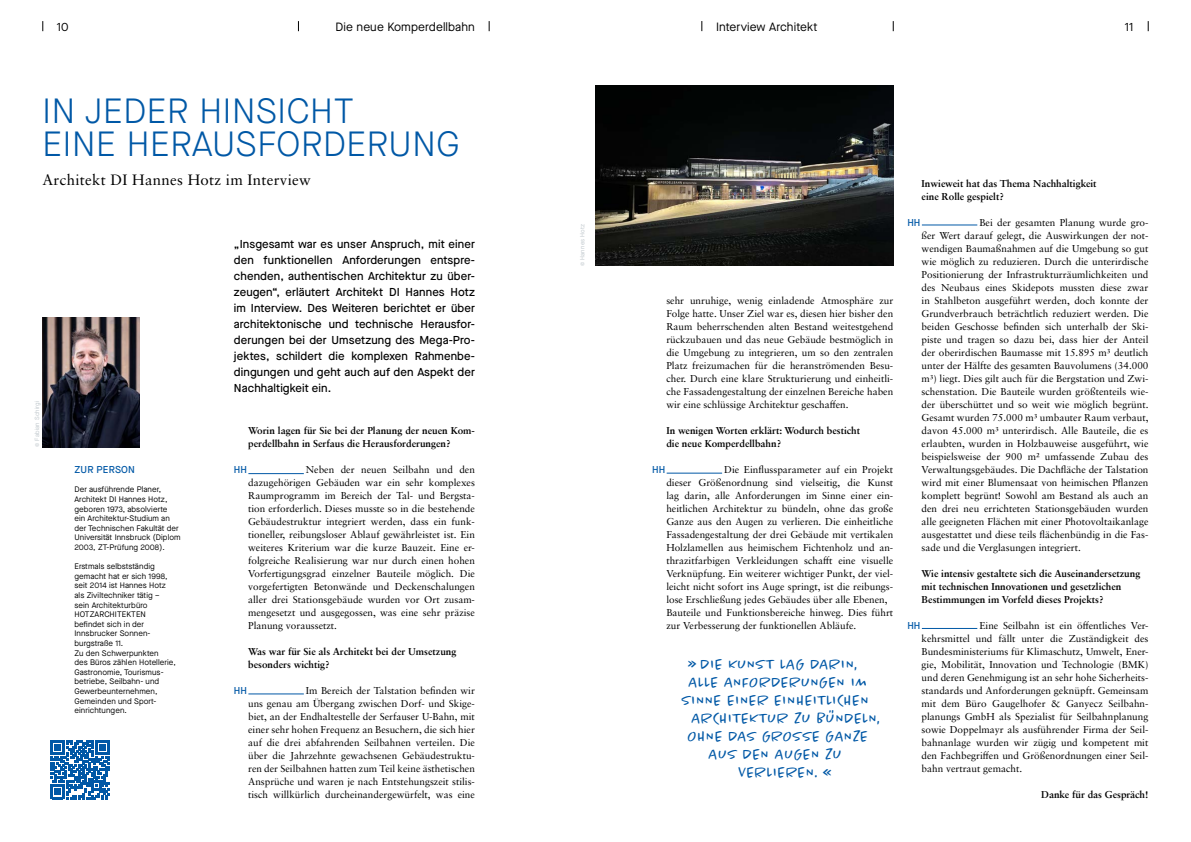
<style>
.page{position:relative;width:1191px;height:842px;background:#fff}
.page>*{position:absolute;margin:0;border:0;box-sizing:border-box;transform-origin:0 0}
.t1{font:300 35px/33px "Maison Neue";letter-spacing:.02em;color:#0058a6}
.t2{font:300 16px "Chantal";letter-spacing:.03em;color:#0058a6}
.t3{font:15px "Sabon LT Pro";letter-spacing:.02em;color:#000}
.t4{font:12px "Maison Neue";letter-spacing:.01em;color:#000}
.t5{font:500 11.5px/16px "Maison Neue";letter-spacing:.01em;color:#000;text-align:justify}
.t6{font:10px/13px "Sabon LT Pro";color:#000;text-align:justify}
.t7{font:700 10px/13px "Sabon LT Std";color:#000}
.t8{font:500 10px "Maison Neue";letter-spacing:.02em;color:#0058a6}
.t9{font:8px/9.6px "Maison Neue";letter-spacing:.01em;color:#000}
.t10{font:6px "Maison Neue";letter-spacing:.04em;color:#bdc5ca}
</style>
<div class="page">
<hr style="left:248px;top:473px;width:56px;height:1px;background:#0058a6">
<hr style="left:922px;top:628px;width:55px;height:1px;background:#0058a6">
<hr style="left:666px;top:473px;width:56px;height:1px;background:#0058a6">
<hr style="left:922px;top:225px;width:55px;height:1px;background:#0058a6">
<hr style="left:248px;top:694px;width:56px;height:1px;background:#0058a6">
<img style="left:595px;top:85px;width:299px;height:180px">
<img style="left:43px;top:317px;width:96px;height:130px">
<svg style="left:50px;top:740px;width:59px;height:59px"></svg>
<p class="t4" style="left:57px;top:19px;width:13px">10</p>
<p class="t4" style="left:336px;top:19px;width:141px">Die neue Komperdellbahn</p>
<p class="t4" style="left:716px;top:19px;width:103px">Interview Architekt</p>
<p class="t4" style="left:1124px;top:19px;width:10px">11</p>
<h1 class="t1" style="left:43px;top:94px;width:418px">IN JEDER HINSICHT<br>EINE HERAUSFORDERUNG</h1>
<h3 class="t3" style="left:43px;top:170px;width:270px">Architekt DI Hannes Hotz im Interview</h3>
<p class="t10" style="left:33px;top:447px;width:48px;rotate:-90deg">© Fabian Schirgi</p>
<p class="t8" style="left:74px;top:463px;width:62px">ZUR PERSON</p>
<p class="t9" style="left:74px;top:485px;width:108px">Der ausführende Planer,<br>Architekt DI Hannes Hotz, geboren 1973, absolvierte<br>ein Architektur-Studium an der Technischen Fakultät der<br>Universität Innsbruck (Diplom<br>2003, ZT-Prüfung 2008).</p>
<p class="t9" style="left:74px;top:562px;width:103px">Erstmals selbstständig gemacht hat er sich 1998, seit 2014 ist Hannes Hotz als Ziviltechniker tätig – sein Architekturbüro<br>HOTZARCHITEKTEN befindet sich in der<br>Innsbrucker Sonnen&shy;burgstraße 11.<br>Zu den Schwerpunkten<br>des Büros zählen Hotellerie,<br>Gastronomie, Tourismus&shy;betriebe, Seilbahn- und<br>Gewerbeunternehmen,<br>Gemeinden und Sport&shy;einrichtungen.</p>
<p class="t5" style="left:234px;top:236px;width:242px">„Insgesamt war es unser Anspruch, mit einer den funktionellen Anforderungen entspre&shy;chenden, authentischen Architektur zu über&shy;zeugen“, erläutert Architekt DI Hannes Hotz im Interview. Des Weiteren berichtet er über architektonische und technische Herausfor&shy;derungen bei der Umsetzung des Mega-Pro&shy;jektes, schildert die komplexen Rahmenbe&shy;dingungen und geht auch auf den Aspekt der Nachhaltigkeit ein.</p>
<p class="t7" style="left:248px;top:424px;width:228px">Worin lagen für Sie bei der Planung der neuen Kom&shy;perdellbahn in Serfaus die Herausforderungen?</p>
<p class="t6" style="left:248px;top:463px;width:228px;text-indent:58px">Neben der neuen Seilbahn und den dazugehörigen Gebäuden war ein sehr komplexes Raumprogramm im Bereich der Tal- und Bergsta&shy;tion erforderlich. Dieses musste so in die bestehende Gebäudestruktur integriert werden, dass ein funk&shy;tioneller, reibungsloser Ablauf gewährleistet ist. Ein weiteres Kriterium war die kurze Bauzeit. Eine er&shy;folgreiche Realisierung war nur durch einen hohen Vorfertigungsgrad einzelner Bauteile möglich. Die vorgefertigten Betonwände und Deckenschalungen aller drei Stationsgebäude wurden vor Ort zusam&shy;mengesetzt und ausgegossen, was eine sehr präzise Planung voraussetzt.</p>
<p class="t7" style="left:248px;top:645px;width:210px">Was war für Sie als Architekt bei der Umsetzung besonders wichtig?</p>
<p class="t6" style="left:248px;top:684px;width:228px;text-indent:58px">Im Bereich der Talstation befinden wir uns genau am Übergang zwischen Dorf- und Skige&shy;biet, an der Endhaltestelle der Serfauser U-Bahn, mit einer sehr hohen Frequenz an Besuchern, die sich hier auf die drei abfahrenden Seilbahnen verteilen. Die über die Jahrzehnte gewachsenen Gebäudestruktu&shy;ren der Seilbahnen hatten zum Teil keine ästhetischen Ansprüche und waren je nach Entstehungszeit stilis&shy;tisch willkürlich durcheinandergewürfelt, was eine</p>
<p class="t8" style="left:234px;top:463px;width:15px">HH</p>
<p class="t8" style="left:234px;top:684px;width:15px">HH</p>
<p class="t10" style="left:578px;top:266px;width:44px;rotate:-90deg">© Hannes Hotz</p>
<p class="t6" style="left:666px;top:294px;width:228px">sehr unruhige, wenig einladende Atmosphäre zur Folge hatte. Unser Ziel war es, diesen hier bisher den Raum beherrschenden alten Bestand weitestgehend rückzubauen und das neue Gebäude bestmöglich in die Umgebung zu integrieren, um so den zentralen Platz freizumachen für die heranströmenden Besu&shy;cher. Durch eine klare Strukturierung und einheitli&shy;che Fassadengestaltung der einzelnen Bereiche haben wir eine schlüssige Architektur geschaffen.</p>
<p class="t7" style="left:666px;top:424px;width:195px">In wenigen Worten erklärt: Wodurch besticht die neue Komperdellbahn?</p>
<p class="t6" style="left:666px;top:463px;width:228px;text-align:left;text-indent:58px">Die Einflussparameter auf ein Projekt dieser Größenordnung sind vielseitig, die Kunst lag darin, alle Anforderungen im Sinne einer ein&shy;heitlichen Architektur zu bündeln, ohne das große Ganze aus den Augen zu verlieren. Die einheitliche Fassadengestaltung der drei Gebäude mit vertikalen Holzlamellen aus heimischem Fichtenholz und an&shy;thrazitfarbigen Verkleidungen schafft eine visuelle Verknüpfung. Ein weiterer wichtiger Punkt, der viel&shy;leicht nicht sofort ins Auge springt, ist die reibungs&shy;lose Erschließung jedes Gebäudes über alle Ebenen, Bauteile und Funktionsbereiche hinweg. Dies führt zur Verbesserung der funktionellen Abläufe.</p>
<p class="t8" style="left:652px;top:463px;width:15px">HH</p>
<h2 class="t2" style="left:687px;top:655px;width:171px">» DIE KUNST LAG DARIN,</h2>
<h2 class="t2" style="left:688px;top:673px;width:180px">ALLE ANFORDERUNGEN IM</h2>
<h2 class="t2" style="left:681px;top:691px;width:189px">SINNE EINER EINHEITLICHEN</h2>
<h2 class="t2" style="left:691px;top:709px;width:190px">ARCHITEKTUR ZU BÜNDELN,</h2>
<h2 class="t2" style="left:687px;top:727px;width:182px">OHNE DAS GROSSE GANZE</h2>
<h2 class="t2" style="left:708px;top:745px;width:135px">AUS DEN AUGEN ZU</h2>
<h2 class="t2" style="left:738px;top:763px;width:96px">VERLIEREN. «</h2>
<p class="t7" style="left:921px;top:177px;width:176px">Inwieweit hat das Thema Nachhaltigkeit eine Rolle gespielt?</p>
<p class="t6" style="left:921px;top:216px;width:228px;text-indent:58px">Bei der gesamten Planung wurde gro&shy;ßer Wert darauf gelegt, die Auswirkungen der not&shy;wendigen Baumaßnahmen auf die Umgebung so gut wie möglich zu reduzieren. Durch die unterirdische Positionierung der Infrastrukturräumlichkeiten und des Neubaus eines Skidepots mussten diese zwar in Stahlbeton ausgeführt werden, doch konnte der Grundverbrauch beträchtlich reduziert werden. Die beiden Geschosse befinden sich unterhalb der Ski&shy;piste und tragen so dazu bei, dass hier der Anteil der oberirdischen Baumasse mit 15.895 m³ deutlich unter der Hälfte des gesamten Bauvolumens (34.000 m³) liegt. Dies gilt auch für die Bergstation und Zwi&shy;schenstation. Die Bauteile wurden größtenteils wie&shy;der überschüttet und so weit wie möglich begrünt.<br>Gesamt wurden 75.000 m³ umbauter Raum verbaut, davon 45.000 m³ unterirdisch. Alle Bauteile, die es erlaubten, wurden in Holzbauweise ausgeführt, wie beispielsweise der 900 m² umfassende Zubau des Verwaltungsgebäudes. Die Dachfläche der Talstation wird mit einer Blumensaat von heimischen Pflanzen komplett begrünt! Sowohl am Bestand als auch an den drei neu errichteten Stationsgebäuden wurden alle geeigneten Flächen mit einer Photovoltaikanlage ausgestattet und diese teils flächenbündig in die Fas&shy;sade und die Verglasungen integriert.</p>
<p class="t7" style="left:921px;top:567px;width:220px">Wie intensiv gestaltete sich die Auseinandersetzung mit technischen Innovationen und gesetzlichen<br>Bestimmungen im Vorfeld dieses Projekts?</p>
<p class="t6" style="left:921px;top:619px;width:228px;text-indent:58px">Eine Seilbahn ist ein öffentliches Ver&shy;kehrsmittel und fällt unter die Zuständigkeit des Bundesministeriums für Klimaschutz, Umwelt, Ener&shy;gie, Mobilität, Innovation und Technologie (BMK) und deren Genehmigung ist an sehr hohe Sicherheits&shy;standards und Anforderungen geknüpft. Gemeinsam mit dem Büro Gaugelhofer &amp; Ganyecz Seilbahn&shy;planungs GmbH als Spezialist für Seilbahnplanung sowie Doppelmayr als ausführender Firma der Seil&shy;bahnanlage wurden wir zügig und kompetent mit den Fachbegriffen und Größenordnungen einer Seil&shy;bahn vertraut gemacht.</p>
<p class="t7" style="left:1041px;top:788px;width:109px">Danke für das Gespräch!</p>
<p class="t8" style="left:907px;top:216px;width:15px">HH</p>
<p class="t8" style="left:907px;top:619px;width:15px">HH</p>
</div>
